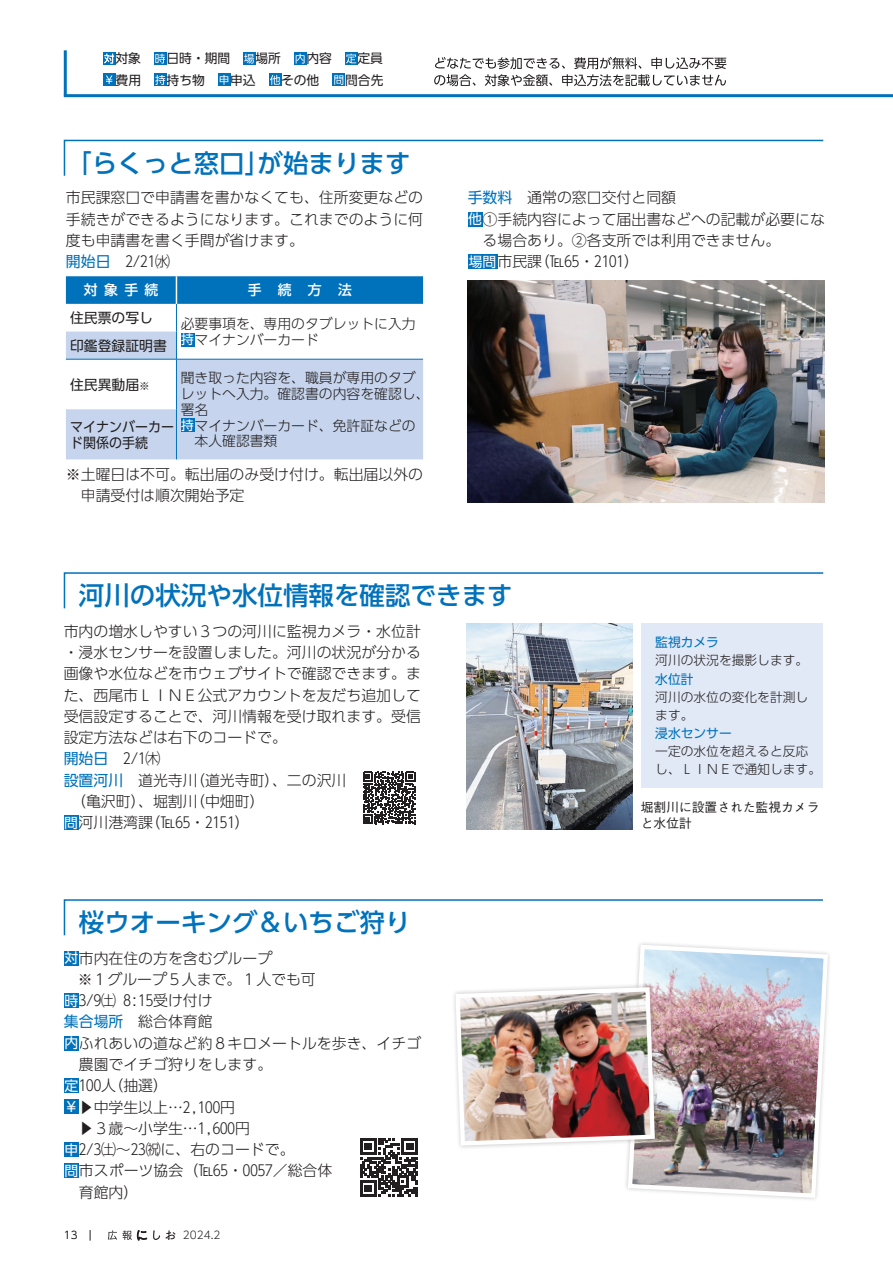
<style>
.page{position:relative;width:893px;height:1263px;background:#fff}
.page>*{position:absolute;margin:0;border:0;box-sizing:border-box;transform-origin:0 0}
.t1{font:500 25.5px "UD Shin Go Pro";color:#0072bc}
.t2{font:300 14.85px/21.3px "UD Shin Go Pro";color:#231f20}
.t3{font:300 13.8px "UD Shin Go Pro";color:#231f20}
.t4{font:13.8px "UD Shin Go Pro";color:#231f20}
.t5{font:13.8px/15.9px "UD Shin Go Pro";color:#231f20;scale:.94 1}
.t6{font:500 13.8px "UD Shin Go Pro";letter-spacing:.82em;color:#fff}
.t7{font:300 12.75px/18.1px "UD Shin Go Pro";color:#231f20}
.t8{font:12.75px "UD Shin Go Pro";color:#231f20}
.t9{font:500 12.75px/15.9px "Gothic BBB Pro";color:#231f20}
.t10{font:12.75px "UD Shin Go Pro";color:#0072bc}
.t11{font:300 10.65px "UD Shin Go Pro";color:#231f20}
.t12{font:10.5px "UD Shin Go Pro";color:#231f20}
.s1{font-weight:400;color:#0072bc}
.s2{font-weight:400;font-size:12.75px;color:#fff}
.s3{font-weight:300;font-size:10.65px}
.s4{font-weight:400;font-size:13.8px;color:#fff}
</style>
<div class="page">
<svg style="left:108px;top:1230px;width:39px;height:10px"></svg>
<svg style="left:153px;top:1230px;width:22px;height:10px"></svg>
<div style="left:66px;top:409px;width:357px;height:50px;background:#c6d5ed"></div>
<svg style="left:66px;top:276px;width:357px;height:133px"></svg>
<hr style="left:66px;top:359px;width:110px;height:1px;background:#0072bc">
<hr style="left:176px;top:359px;width:1px;height:50px;background:#0072bc">
<hr style="left:176px;top:409px;width:1px;height:50px;background:#0072bc">
<div style="left:181px;top:333px;width:14px;height:13px;background:#0072bc"></div>
<div style="left:181px;top:418px;width:14px;height:14px;background:#0072bc"></div>
<div style="left:468px;top:212px;width:15px;height:14px;background:#0072bc"></div>
<div style="left:468px;top:254px;width:29px;height:15px;background:#0072bc"></div>
<svg style="left:63px;top:139px;width:761px;height:37px"></svg>
<img style="left:468px;top:281px;width:357px;height:222px">
<svg style="left:63px;top:899px;width:760px;height:37px"></svg>
<div style="left:64px;top:950px;width:15px;height:15px;background:#0072bc"></div>
<div style="left:64px;top:993px;width:15px;height:15px;background:#0072bc"></div>
<div style="left:64px;top:1035px;width:15px;height:15px;background:#0072bc"></div>
<div style="left:64px;top:1078px;width:15px;height:15px;background:#0072bc"></div>
<div style="left:64px;top:1099px;width:15px;height:15px;background:#0072bc"></div>
<div style="left:64px;top:1142px;width:15px;height:15px;background:#0072bc"></div>
<div style="left:64px;top:1163px;width:15px;height:15px;background:#0072bc"></div>
<img style="left:626px;top:943px;width:204px;height:257px">
<svg style="left:360px;top:1138px;width:58px;height:58px"></svg>
<div style="left:451px;top:983px;width:208px;height:167px;background:#231f20;opacity:.25"></div>
<img style="left:453px;top:985px;width:204px;height:163px">
<div style="left:64px;top:815px;width:15px;height:15px;background:#0072bc"></div>
<div style="left:641px;top:624px;width:182px;height:164px;background:#e1e9f6"></div>
<svg style="left:63px;top:572px;width:761px;height:37px"></svg>
<svg style="left:363px;top:772px;width:52px;height:52px"></svg>
<img style="left:466px;top:624px;width:166px;height:206px">
<svg style="left:434px;top:57px;width:292px;height:29px"></svg>
<svg style="left:103px;top:52px;width:13px;height:13px"></svg>
<div style="left:154px;top:52px;width:13px;height:13px;background:#0072bc"></div>
<svg style="left:155px;top:54px;width:10px;height:10px"></svg>
<svg style="left:243px;top:52px;width:12px;height:13px"></svg>
<svg style="left:244px;top:54px;width:10px;height:10px"></svg>
<svg style="left:294px;top:52px;width:12px;height:13px"></svg>
<svg style="left:296px;top:54px;width:9px;height:10px"></svg>
<svg style="left:345px;top:52px;width:13px;height:13px"></svg>
<svg style="left:346px;top:54px;width:10px;height:9px"></svg>
<svg style="left:104px;top:54px;width:10px;height:10px"></svg>
<div style="left:103px;top:74px;width:13px;height:12px;background:#0072bc"></div>
<svg style="left:106px;top:76px;width:6px;height:8px"></svg>
<svg style="left:154px;top:74px;width:13px;height:12px"></svg>
<svg style="left:155px;top:75px;width:10px;height:10px"></svg>
<svg style="left:218px;top:74px;width:12px;height:12px"></svg>
<svg style="left:220px;top:75px;width:8px;height:10px"></svg>
<div style="left:269px;top:74px;width:12px;height:12px;background:#0072bc"></div>
<svg style="left:270px;top:75px;width:10px;height:10px"></svg>
<svg style="left:332px;top:74px;width:13px;height:12px"></svg>
<svg style="left:334px;top:75px;width:9px;height:10px"></svg>
<hr style="left:64px;top:94px;width:829px;height:3px;background:#0072bc">
<hr style="left:64px;top:50px;width:3px;height:45px;background:#0072bc">
<p class="t8" style="left:116px;top:48px;width:27px">対象</p>
<p class="t8" style="left:167px;top:48px;width:65px">日時・期間</p>
<p class="t8" style="left:255px;top:48px;width:27px">場所</p>
<p class="t8" style="left:306px;top:48px;width:27px">内容</p>
<p class="t8" style="left:358px;top:48px;width:27px">定員</p>
<p class="t8" style="left:116px;top:70px;width:27px">費用</p>
<p class="t8" style="left:167px;top:70px;width:40px">持ち物</p>
<p class="t8" style="left:230px;top:70px;width:27px">申込</p>
<p class="t8" style="left:281px;top:70px;width:40px">その他</p>
<p class="t8" style="left:345px;top:70px;width:40px">問合先</p>
<h1 class="t1" style="left:66px;top:142px;width:346px">「らくっと窓口」が始まります</h1>
<p class="t2" style="left:66px;top:187px;width:359px">市民課窓口で申請書を書かなくても、住所変更などの手続きができるようになります。これまでのように何度も申請書を書く手間が省けます。<br><span class="s1">開始日</span>　２／２１㈬</p>
<p class="t6" style="left:84px;top:279px;width:76px">対象手続</p>
<p class="t6" style="left:248px;top:279px;width:106px">手続方法</p>
<p class="t4" style="left:70px;top:307px;width:84px">住民票の写し</p>
<p class="t3" style="left:181px;top:312px;width:236px">必要事項を、専用のタブレットに入力</p>
<p class="t4" style="left:70px;top:334px;width:98px">印鑑登録証明書</p>
<p class="t3" style="left:181px;top:328px;width:139px"><span class="s2">持</span>マイナンバーカード</p>
<p class="t4" style="left:70px;top:373px;width:81px">住民異動届<span class="s3">※</span></p>
<p class="t3" style="left:181px;top:366px;width:236px">聞き取った内容を、職員が専用のタブ</p>
<p class="t3" style="left:181px;top:382px;width:250px">レットへ入力。確認書の内容を確認し、</p>
<p class="t3" style="left:181px;top:398px;width:29px">署名</p>
<p class="t3" style="left:181px;top:414px;width:236px"><span class="s2">持</span>マイナンバーカード、免許証などの</p>
<p class="t3" style="left:195px;top:430px;width:84px">本人確認書類</p>
<p class="t5" style="left:70px;top:418px;width:112px">マイナンバーカード関係の手続</p>
<p class="t2" style="left:81px;top:463px;width:344px;text-indent:-15px">※土曜日は不可。転出届のみ受け付け。転出届以外の申請受付は順次開始予定</p>
<p class="t2" style="left:468px;top:187px;width:210px"><span class="s1">手数料</span>　通常の窓口交付と同額</p>
<p class="t2" style="left:468px;top:208px;width:358px"><span class="s4">他</span>①手続内容によって届出書などへの記載が必要にな</p>
<p class="t2" style="left:483px;top:229px;width:299px">る場合あり。②各支所では利用できません。</p>
<p class="t2" style="left:469px;top:250px;width:172px"><span class="s4">場問</span>市民課（℡６５・２１０１）</p>
<h1 class="t1" style="left:79px;top:575px;width:435px">河川の状況や水位情報を確認できます</h1>
<p class="t2" style="left:64px;top:620px;width:359px">市内の増水しやすい３つの河川に監視カメラ・水位計</p>
<p class="t2" style="left:64px;top:641px;width:359px">・浸水センサーを設置しました。河川の状況が分かる</p>
<p class="t2" style="left:64px;top:662px;width:359px">画像や水位などを市ウェブサイトで確認できます。ま</p>
<p class="t2" style="left:64px;top:684px;width:359px">た、西尾市ＬＩＮＥ公式アカウントを友だち追加して</p>
<p class="t2" style="left:64px;top:705px;width:359px">受信設定することで、河川情報を受け取れます。受信</p>
<p class="t2" style="left:64px;top:726px;width:225px">設定方法などは右下のコードで。</p>
<p class="t2" style="left:64px;top:747px;width:98px"><span class="s1">開始日</span>　２／１㈭</p>
<p class="t2" style="left:64px;top:769px;width:284px"><span class="s1">設置河川</span>　道光寺川（道光寺町）、二の沢川</p>
<p class="t2" style="left:71px;top:790px;width:195px">（亀沢町）、堀割川（中畑町）</p>
<p class="t2" style="left:64px;top:811px;width:187px"><span class="s4">問</span>河川港湾課（℡６５・２１５１）</p>
<h1 class="t1" style="left:79px;top:902px;width:333px">桜ウオーキング＆いちご狩り</h1>
<p class="t2" style="left:64px;top:947px;width:209px"><span class="s4">対</span>市内在住の方を含むグループ</p>
<p class="t2" style="left:78px;top:968px;width:240px">※１グループ５人まで。１人でも可</p>
<p class="t2" style="left:64px;top:989px;width:150px"><span class="s4">時</span>３／９㈯　８：１５受け付け</p>
<p class="t2" style="left:64px;top:1011px;width:150px"><span class="s1">集合場所</span>　総合体育館</p>
<p class="t2" style="left:64px;top:1032px;width:358px"><span class="s4">内</span>ふれあいの道など約８キロメートルを歩き、イチゴ</p>
<p class="t2" style="left:79px;top:1053px;width:195px">農園でイチゴ狩りをします。</p>
<p class="t2" style="left:64px;top:1074px;width:105px"><span class="s4">定</span>１００人（抽選）</p>
<p class="t2" style="left:64px;top:1096px;width:172px"><span class="s4">￥</span>▶中学生以上…２,1 ００円</p>
<p class="t2" style="left:64px;top:1117px;width:188px">　 ▶３歳～小学生…１,6００円</p>
<p class="t2" style="left:64px;top:1138px;width:232px"><span class="s4">申</span>２／３㈯～２３㈷に、右のコードで。</p>
<p class="t2" style="left:64px;top:1159px;width:270px"><span class="s4">問</span>市スポーツ協会（℡６５・００５７／総合体</p>
<p class="t2" style="left:79px;top:1181px;width:61px">育館内）</p>
<p class="t12" style="left:64px;top:1227px;width:36px">13　　</p>
<p class="t11" style="left:183px;top:1227px;width:39px">2024.2</p>
<p class="t10" style="left:655px;top:632px;width:65px">監視カメラ</p>
<p class="t7" style="left:655px;top:651px;width:155px">河川の状況を撮影します。</p>
<p class="t10" style="left:655px;top:668px;width:40px">水位計</p>
<p class="t7" style="left:655px;top:687px;width:155px">河川の水位の変化を計測します。</p>
<p class="t10" style="left:655px;top:723px;width:78px">浸水センサー</p>
<p class="t7" style="left:655px;top:741px;width:167px">一定の水位を超えると反応し、ＬＩＮＥで通知します。</p>
<p class="t9" style="left:641px;top:798px;width:180px">堀割川に設置された監視カメラと水位計</p>
</div>
